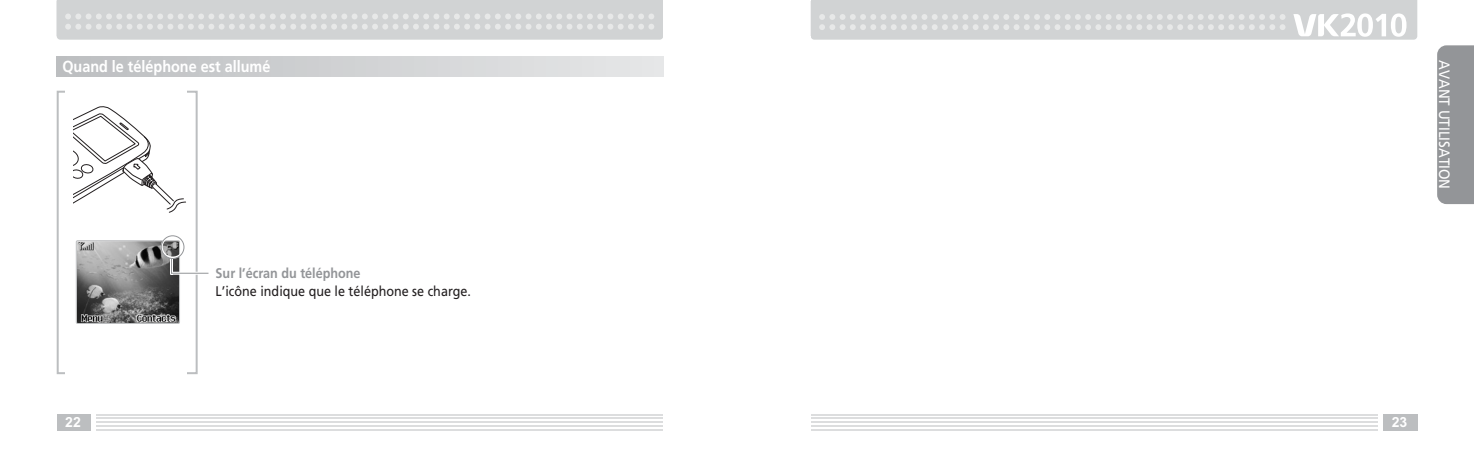
<style>
.page{position:relative;width:1474px;height:452px;background:#fff}
.page>*{position:absolute;margin:0;border:0;box-sizing:border-box;transform-origin:0 0}
.t1{font:700 16px "Frutiger";color:#fff;scale:.9 1}
.t2{font:15px "Frutiger";color:#fff;scale:.9 1}
.t3{font:14px "Frutiger";color:#231f20;scale:.9 1}
.t4{font:700 14px "Frutiger";color:#939598;scale:.9 1}
.t5{font:700 14px "Arial";color:#fff}
</style>
<div class="page">
<svg style="left:811px;top:0;width:606px;height:40px"></svg>
<hr style="left:811px;top:429px;width:567px;height:2px;background:#dcddde">
<hr style="left:811px;top:414px;width:567px;height:1px;background:#dcddde">
<hr style="left:811px;top:418px;width:567px;height:1px;background:#dcddde">
<hr style="left:811px;top:422px;width:567px;height:1px;background:#dcddde">
<hr style="left:811px;top:425px;width:567px;height:2px;background:#dcddde">
<div style="left:1383px;top:414px;width:34px;height:17px;background:#bcbec0"></div>
<svg style="left:57px;top:0;width:606px;height:40px"></svg>
<hr style="left:96px;top:429px;width:567px;height:2px;background:#dcddde">
<hr style="left:96px;top:414px;width:567px;height:1px;background:#dcddde">
<hr style="left:96px;top:418px;width:567px;height:1px;background:#dcddde">
<hr style="left:96px;top:422px;width:567px;height:1px;background:#dcddde">
<hr style="left:96px;top:425px;width:567px;height:2px;background:#dcddde">
<div style="left:57px;top:414px;width:34px;height:17px;background:#bcbec0"></div>
<div style="left:57px;top:91px;width:141px;height:283px;border:2px solid #bcbec0"></div>
<div style="left:66px;top:81px;width:121px;height:301px;background:#fff"></div>
<div style="left:57px;top:57px;width:606px;height:20px;background:linear-gradient(to right,#bcbec0,#e6e7e8)"></div>
<svg style="left:74px;top:106px;width:112px;height:107px"></svg>
<div style="left:1437px;top:45px;width:37px;height:159px;background:#939598"></div>
<img style="left:77px;top:241px;width:102px;height:82px">
<div style="left:76px;top:240px;width:104px;height:84px;border:1px solid #bcbec0"></div>
<hr style="left:172px;top:272px;width:37px;height:3px;background:#fff">
<hr style="left:170px;top:257px;width:3px;height:18px;background:#fff">
<svg style="left:160px;top:235px;width:49px;height:39px"></svg>
<p class="t1" style="left:62px;top:60px;width:233px">Quand le téléphone est allumé</p>
<p class="t2" style="left:1450px;top:60px;width:145px;rotate:90deg">AVANT UTILISATION</p>
<p class="t4" style="left:216px;top:268px;width:163px">Sur l’écran du téléphone</p>
<p class="t3" style="left:216px;top:286px;width:285px">L’icône indique que le téléphone se charge.</p>
<p class="t5" style="left:65px;top:417px;width:17px">22</p>
<p class="t5" style="left:1392px;top:417px;width:17px">23</p>
</div>
